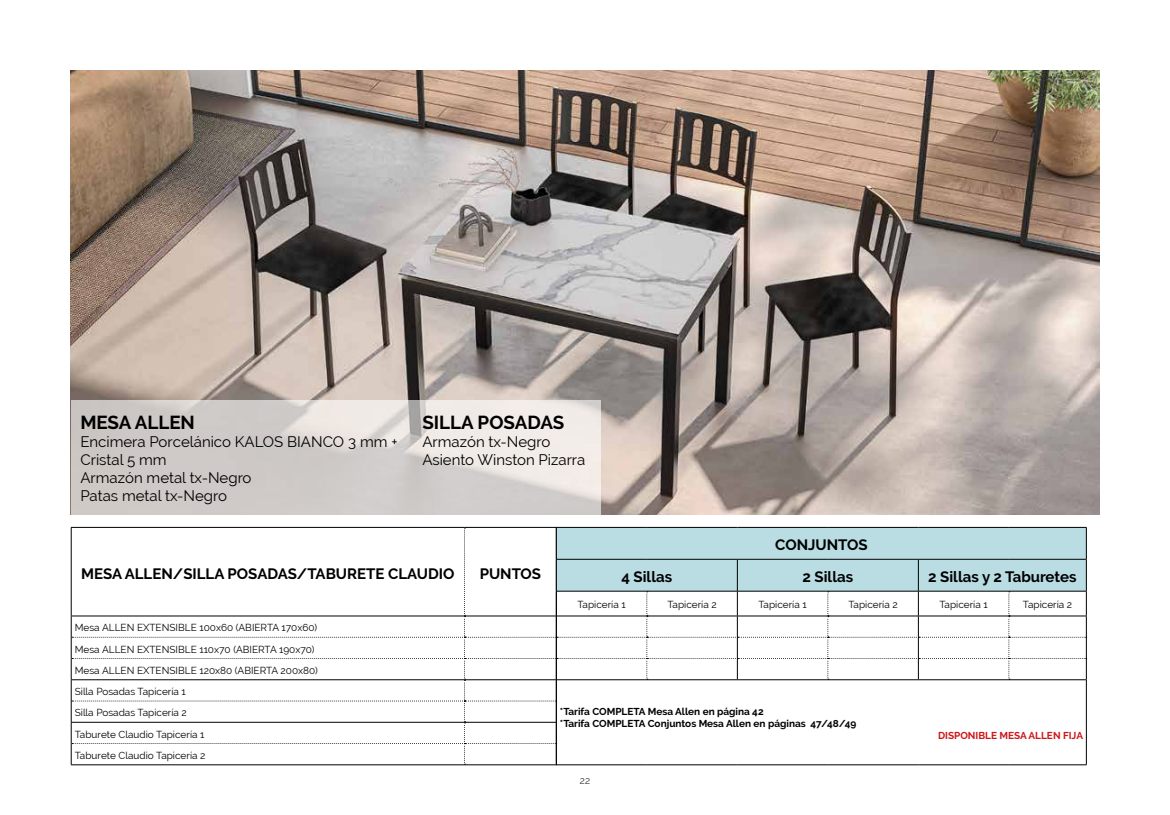
<style>
.page{position:relative;width:1170px;height:815px;background:#fff}
.page>*{position:absolute;margin:0;border:0;box-sizing:border-box;transform-origin:0 0}
.t1{font:700 18.75px "Raleway";color:#000}
.t2{font:15px/18px "Raleway";color:#000}
.t3{font:700 15px "Raleway";color:#000}
.t4{font:10px/21.2px "Raleway";color:#000}
.t5{font:700 10px/12px "Raleway";color:#000}
.t6{font:700 10px "Raleway";color:#cd1719}
.t7{font:300 10px "Raleway";color:#000}
</style>
<div class="page">
<img style="left:71px;top:71px;width:1027px;height:444px">
<svg style="left:71px;top:400px;width:529px;height:115px;background:#d8d3d0"></svg>
<svg style="left:71px;top:527px;width:1015px;height:238px"></svg>
<hr style="left:556px;top:616px;width:90px;height:1px;background:#000">
<hr style="left:646px;top:616px;width:91px;height:1px;background:#000">
<hr style="left:737px;top:616px;width:90px;height:1px;background:#000">
<hr style="left:827px;top:616px;width:91px;height:1px;background:#000">
<hr style="left:918px;top:616px;width:90px;height:1px;background:#000">
<hr style="left:1008px;top:616px;width:78px;height:1px;background:#000">
<h1 class="t1" style="left:80px;top:411px;width:116px">MESA ALLEN</h1>
<h2 class="t2" style="left:80px;top:432px;width:319px">Encimera Porcelánico KALOS BIANCO 3 mm +<br>Cristal 5 mm<br>Armazón metal tx-Negro<br>Patas metal tx-Negro</h2>
<h1 class="t1" style="left:422px;top:411px;width:143px">SILLA POSADAS</h1>
<h2 class="t2" style="left:422px;top:432px;width:164px">Armazón tx-Negro<br>Asiento Winston Pizarra</h2>
<h2 class="t3" style="left:775px;top:537px;width:94px">CONJUNTOS</h2>
<h2 class="t3" style="left:81px;top:565px;width:374px">MESA ALLEN/SILLA POSADAS/TABURETE CLAUDIO</h2>
<h2 class="t3" style="left:479px;top:565px;width:63px">PUNTOS</h2>
<p class="t4" style="left:75px;top:617px;width:245px">Mesa ALLEN EXTENSIBLE 100x60 (ABIERTA 170x60)<br>Mesa ALLEN EXTENSIBLE 110x70 (ABIERTA 190x70)<br>Mesa ALLEN EXTENSIBLE 120x80 (ABIERTA 200x80)<br>Silla Posadas Tapicería 1<br>Silla Posadas Tapicería 2<br>Taburete Claudio Tapicería 1<br>Taburete Claudio Tapicería 2</p>
<h2 class="t3" style="left:621px;top:568px;width:52px">4 Sillas</h2>
<h2 class="t3" style="left:802px;top:568px;width:52px">2 Sillas</h2>
<h2 class="t3" style="left:928px;top:568px;width:150px">2 Sillas y 2 Taburetes</h2>
<p class="t4" style="left:577px;top:594px;width:50px">Tapicería 1</p>
<p class="t4" style="left:667px;top:594px;width:51px">Tapicería 2</p>
<p class="t4" style="left:758px;top:594px;width:50px">Tapicería 1</p>
<p class="t4" style="left:848px;top:594px;width:51px">Tapicería 2</p>
<p class="t4" style="left:939px;top:594px;width:50px">Tapicería 1</p>
<p class="t4" style="left:1022px;top:594px;width:51px">Tapicería 2</p>
<p class="t5" style="left:560px;top:705px;width:298px">*Tarifa COMPLETA Mesa Allen en página 42<br>*Tarifa COMPLETA Conjuntos Mesa Allen en páginas 47/48/49</p>
<p class="t7" style="left:580px;top:775px;width:12px">22</p>
<p class="t6" style="left:937px;top:730px;width:147px">DISPONIBLE MESA ALLEN FIJA</p>
</div>
